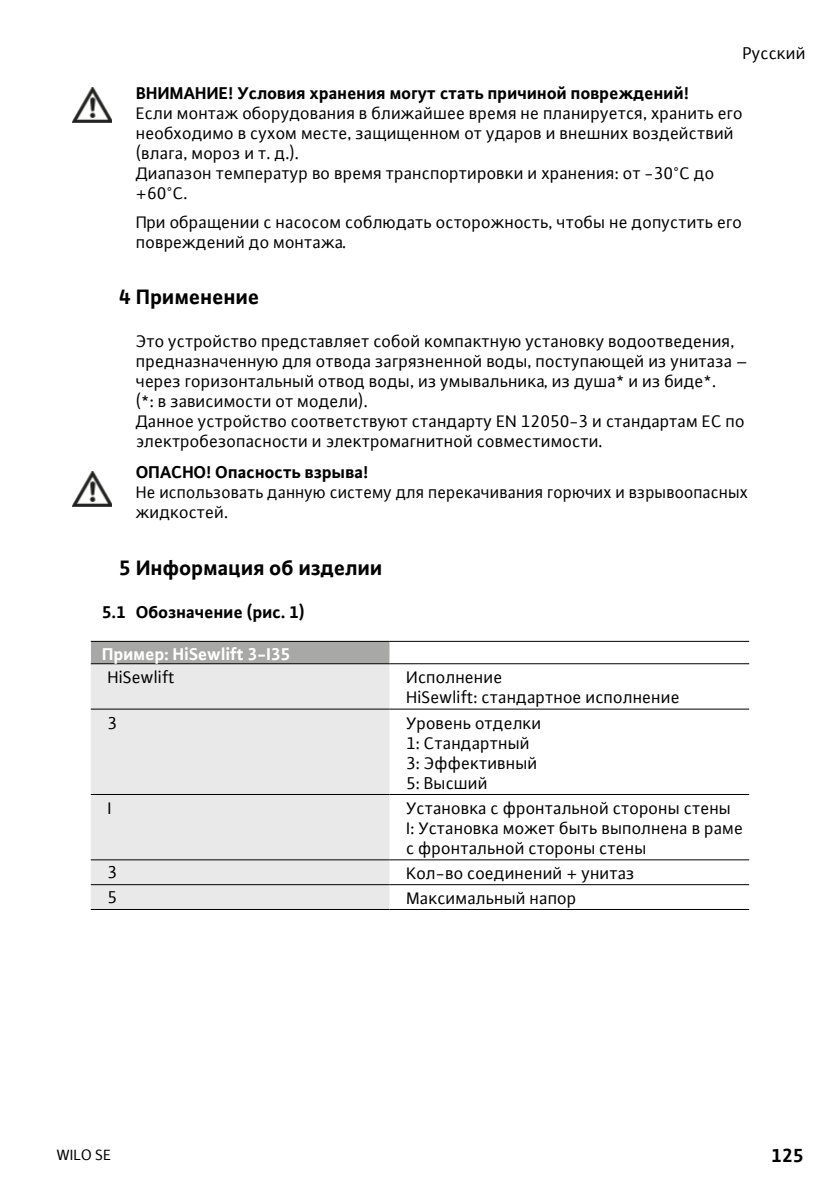
<style>
.page{position:relative;width:840px;height:1191px;background:#fff}
.page>*{position:absolute;margin:0;border:0;box-sizing:border-box;transform-origin:0 0}
.t1{font:700 22px "WILO Plus FM";color:#000}
.t2{font:700 20px "WILO Plus FM";color:#000}
.t3{font:18px/20px "WILO Plus FM";color:#000}
.t4{font:700 18px "WILO Plus FM";color:#000}
.t5{font:700 18px "WILO Plus FM";color:#fff}
.t6{font:16px "WILO Plus FM";color:#000}
</style>
<div class="page">
<img style="left:72px;top:87px;width:40px;height:35px">
<img style="left:72px;top:471px;width:40px;height:35px">
<div style="left:91px;top:641px;width:298px;height:23px;background:#a8a8a7"></div>
<svg style="left:389px;top:642px;width:359px;height:267px"></svg>
<div style="left:91px;top:664px;width:298px;height:245px;background:#e9e9e9"></div>
<hr style="left:389px;top:641px;width:359px;height:1px;background:#000">
<hr style="left:389px;top:663px;width:359px;height:1px;background:#000">
<hr style="left:91px;top:708px;width:298px;height:1px;background:#000">
<hr style="left:389px;top:708px;width:359px;height:1px;background:#000">
<hr style="left:91px;top:794px;width:298px;height:1px;background:#000">
<hr style="left:389px;top:794px;width:359px;height:1px;background:#000">
<hr style="left:91px;top:859px;width:298px;height:1px;background:#000">
<hr style="left:389px;top:859px;width:359px;height:1px;background:#000">
<hr style="left:91px;top:884px;width:298px;height:1px;background:#000">
<hr style="left:389px;top:884px;width:359px;height:1px;background:#000">
<hr style="left:91px;top:909px;width:298px;height:1px;background:#000">
<hr style="left:389px;top:909px;width:359px;height:1px;background:#000">
<hr style="left:91px;top:641px;width:298px;height:1px;background:#000">
<hr style="left:91px;top:663px;width:298px;height:1px;background:#000">
<p class="t3" style="left:742px;top:43px;width:65px">Русский</p>
<p class="t4" style="left:136px;top:81px;width:554px">ВНИМАНИЕ! Условия хранения могут стать причиной повреждений!</p>
<p class="t3" style="left:136px;top:103px;width:608px">Если монтаж оборудования в ближайшее время не планируется, хранить его необходимо в сухом месте, защищенном от ударов и внешних воздействий (влага, мороз и т. д.).<br>Диапазон температур во время транспортировки и хранения: от -30°C до +60°C.</p>
<p class="t3" style="left:136px;top:211px;width:607px">При обращении с насосом соблюдать осторожность, чтобы не допустить его повреждений до монтажа.</p>
<p class="t1" style="left:119px;top:282px;width:142px">4 Применение</p>
<p class="t3" style="left:136px;top:331px;width:613px">Это устройство представляет собой компактную установку водоотведения, предназначенную для отвода загрязненной воды, поступающей из унитаза – через горизонтальный отвод воды, из умывальника, из душа* и из биде*.<br>(*: в зависимости от модели).<br>Данное устройство соответствуют стандарту EN 12050-3 и стандартам ЕС по электробезопасности и электромагнитной совместимости.</p>
<p class="t4" style="left:136px;top:460px;width:234px">ОПАСНО! Опасность взрыва!</p>
<p class="t3" style="left:136px;top:482px;width:613px">Не использовать данную систему для перекачивания горючих и взрывоопасных жидкостей.</p>
<p class="t1" style="left:119px;top:553px;width:265px">5 Информация об изделии</p>
<p class="t4" style="left:102px;top:599px;width:204px">5.1 Обозначение (рис. 1)</p>
<p class="t5" style="left:102px;top:641px;width:190px">Пример: HiSewlift 3-I35</p>
<p class="t3" style="left:108px;top:667px;width:69px">HiSewlift</p>
<p class="t3" style="left:406px;top:667px;width:275px">Исполнение<br>HiSewlift: cтандартное исполнение</p>
<p class="t3" style="left:108px;top:712px;width:11px">3</p>
<p class="t3" style="left:406px;top:712px;width:137px">Уровень отделки<br>1: Стандартный<br>3: Эффективный<br>5: Высший</p>
<p class="t3" style="left:108px;top:798px;width:6px">I</p>
<p class="t3" style="left:406px;top:798px;width:338px">Установка с фронтальной стороны стены<br>I: Установка может быть выполнена в раме с фронтальной стороны стены</p>
<p class="t3" style="left:108px;top:861px;width:11px">3</p>
<p class="t3" style="left:406px;top:863px;width:230px">Кол-во соединений + унитаз</p>
<p class="t3" style="left:108px;top:886px;width:11px">5</p>
<p class="t3" style="left:406px;top:887px;width:172px">Максимальный напор</p>
<p class="t6" style="left:57px;top:1144px;width:56px">WILO SE</p>
<p class="t2" style="left:771px;top:1141px;width:34px">125</p>
</div>
